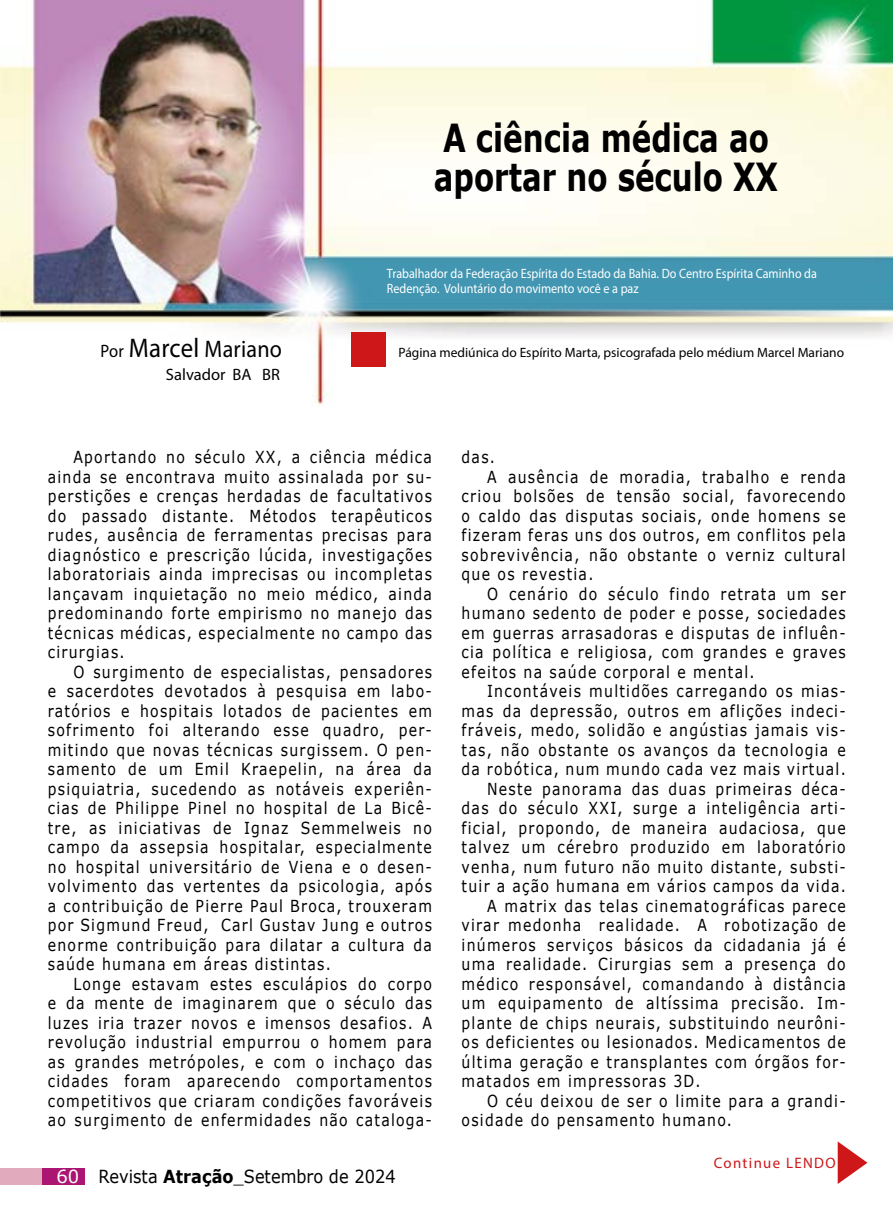
<style>
.page{position:relative;width:893px;height:1212px;background:#fff}
.page>*{position:absolute;margin:0;border:0;box-sizing:border-box;transform-origin:0 0}
.t1{font:700 38.7px/39px "Verdana";color:#000;scale:.76 1}
.t2{font:24px "Myriad Pro";letter-spacing:.01em;color:#000;scale:.92 1}
.t3{font:18px "Verdana";color:#000;scale:.9 1}
.t4{font:16.5px/19.5px "Verdana";letter-spacing:.09em;color:#000;text-align:justify;scale:.85 1}
.t5{font:16.5px "Myriad Pro";color:#000}
.t6{font:15.15px "Myriad Pro";letter-spacing:.09em;color:#cd1719}
.t7{font:13.5px/15px "Myriad Pro";color:#fff;scale:.9 1}
.t8{font:13.5px "Myriad Pro";color:#000}
.s1{font-size:18px}
.s2{font-size:27px}
.s3{color:#fff}
.s4{font-weight:700}
</style>
<div class="page">
<div style="left:0;top:1168px;width:43px;height:17px;background:#e2aabd"></div>
<div style="left:43px;top:1168px;width:42px;height:17px;background:#aa1671"></div>
<img style="left:0;top:0;width:893px;height:407px">
<svg style="left:838px;top:1141px;width:29px;height:43px"></svg>
<div style="left:352px;top:333px;width:34px;height:34px;background:#cd1719"></div>
<h1 class="t1" style="left:434px;top:118px;width:454px">A ciência médica ao aportar no século XX</h1>
<h2 class="t2" style="left:101px;top:334px;width:199px"><span class="s1">Por</span> <span class="s2">Marcel</span> Mariano</h2>
<p class="t5" style="left:166px;top:364px;width:115px">Salvador BA BR</p>
<p class="t7" style="left:387px;top:266px;width:479px">Trabalhador da Federação Espírita do Estado da Bahia. Do Centro Espírita Caminho da<br>Redenção. Voluntário do movimento você e a paz</p>
<p class="t8" style="left:399px;top:344px;width:447px">Página mediúnica do Espírito Marta, psicografada pelo médium Marcel Mariano</p>
<p class="t4" style="left:48px;top:447px;width:453px;text-indent:26px">Aportando no século XX, a ciência médica ainda se encontrava muito assinalada por su&shy;perstições e crenças herdadas de facultativos do passado distante. Métodos terapêuticos rudes, ausência de ferramentas precisas para diagnóstico e prescrição lúcida, investigações laboratoriais ainda imprecisas ou incompletas lançavam inquietação no meio médico, ainda predominando forte empirismo no manejo das técnicas médicas, especialmente no campo das cirurgias.</p>
<p class="t4" style="left:48px;top:662px;width:453px;text-indent:26px">O surgimento de especialistas, pensadores e sacerdotes devotados à pesquisa em labo&shy;ratórios e hospitais lotados de pacientes em sofrimento foi alterando esse quadro, per&shy;mitindo que novas técnicas surgissem. O pen&shy;samento de um Emil Kraepelin, na área da psiquiatria, sucedendo as notáveis experiên&shy;cias de Philippe Pinel no hospital de La Bicê&shy;tre, as iniciativas de Ignaz Semmelweis no campo da assepsia hospitalar, especialmente no hospital universitário de Viena e o desen&shy;volvimento das vertentes da psicologia, após a contribuição de Pierre Paul Broca, trouxeram por Sigmund Freud, Carl Gustav Jung e outros enorme contribuição para dilatar a cultura da saúde humana em áreas distintas.</p>
<p class="t4" style="left:48px;top:974px;width:453px;text-indent:26px">Longe estavam estes esculápios do corpo e da mente de imaginarem que o século das luzes iria trazer novos e imensos desafios. A revolução industrial empurrou o homem para as grandes metrópoles, e com o inchaço das cidades foram aparecendo comportamentos competitivos que criaram condições favoráveis ao surgimento de enfermidades não cataloga-</p>
<p class="t3" style="left:56px;top:1164px;width:378px"><span class="s3">60</span> Revista <span class="s4">Atração</span>_Setembro de 2024</p>
<p class="t4" style="left:462px;top:447px;width:41px">das.</p>
<p class="t4" style="left:487px;top:467px;width:423px">A ausência de moradia, trabalho e renda</p>
<p class="t4" style="left:462px;top:486px;width:453px">criou bolsões de tensão social, favorecendo</p>
<p class="t4" style="left:462px;top:506px;width:453px">o caldo das disputas sociais, onde homens se</p>
<p class="t4" style="left:462px;top:525px;width:453px">fizeram feras uns dos outros, em conflitos pela</p>
<p class="t4" style="left:462px;top:545px;width:453px">sobrevivência, não obstante o verniz cultural</p>
<p class="t4" style="left:462px;top:564px;width:157px">que os revestia.</p>
<p class="t4" style="left:487px;top:584px;width:423px">O cenário do século findo retrata um ser</p>
<p class="t4" style="left:462px;top:603px;width:453px">humano sedento de poder e posse, sociedades</p>
<p class="t4" style="left:462px;top:623px;width:453px">em guerras arrasadoras e disputas de influên-</p>
<p class="t4" style="left:462px;top:642px;width:453px">cia política e religiosa, com grandes e graves</p>
<p class="t4" style="left:462px;top:662px;width:346px">efeitos na saúde corporal e mental.</p>
<p class="t4" style="left:487px;top:681px;width:423px">Incontáveis multidões carregando os mias-</p>
<p class="t4" style="left:462px;top:701px;width:453px">mas da depressão, outros em aflições indeci-</p>
<p class="t4" style="left:462px;top:720px;width:453px">fráveis, medo, solidão e angústias jamais vis-</p>
<p class="t4" style="left:462px;top:740px;width:453px">tas, não obstante os avanços da tecnologia e</p>
<p class="t4" style="left:462px;top:759px;width:453px">da robótica, num mundo cada vez mais virtual.</p>
<p class="t4" style="left:487px;top:779px;width:423px">Neste panorama das duas primeiras déca-</p>
<p class="t4" style="left:462px;top:798px;width:453px">das do século XXI, surge a inteligência arti-</p>
<p class="t4" style="left:462px;top:818px;width:453px">ficial, propondo, de maneira audaciosa, que</p>
<p class="t4" style="left:462px;top:837px;width:453px">talvez um cérebro produzido em laboratório</p>
<p class="t4" style="left:462px;top:857px;width:453px">venha, num futuro não muito distante, substi-</p>
<p class="t4" style="left:462px;top:876px;width:453px">tuir a ação humana em vários campos da vida.</p>
<p class="t4" style="left:487px;top:896px;width:423px">A matrix das telas cinematográficas parece</p>
<p class="t4" style="left:462px;top:915px;width:453px">virar medonha realidade. A robotização de</p>
<p class="t4" style="left:462px;top:935px;width:453px">inúmeros serviços básicos da cidadania já é</p>
<p class="t4" style="left:462px;top:954px;width:453px">uma realidade. Cirurgias sem a presença do</p>
<p class="t4" style="left:462px;top:974px;width:453px">médico responsável, comandando à distância</p>
<p class="t4" style="left:462px;top:993px;width:453px">um equipamento de altíssima precisão. Im-</p>
<p class="t4" style="left:462px;top:1013px;width:453px">plante de chips neurais, substituindo neurôni-</p>
<p class="t4" style="left:462px;top:1032px;width:453px">os deficientes ou lesionados. Medicamentos de</p>
<p class="t4" style="left:462px;top:1052px;width:453px">última geração e transplantes com órgãos for-</p>
<p class="t4" style="left:462px;top:1071px;width:283px">matados em impressoras 3D.</p>
<p class="t4" style="left:487px;top:1091px;width:423px">O céu deixou de ser o limite para a grandi-</p>
<p class="t4" style="left:462px;top:1110px;width:320px">osidade do pensamento humano.</p>
<p class="t6" style="left:714px;top:1154px;width:123px">Continue LENDO</p>
</div>
